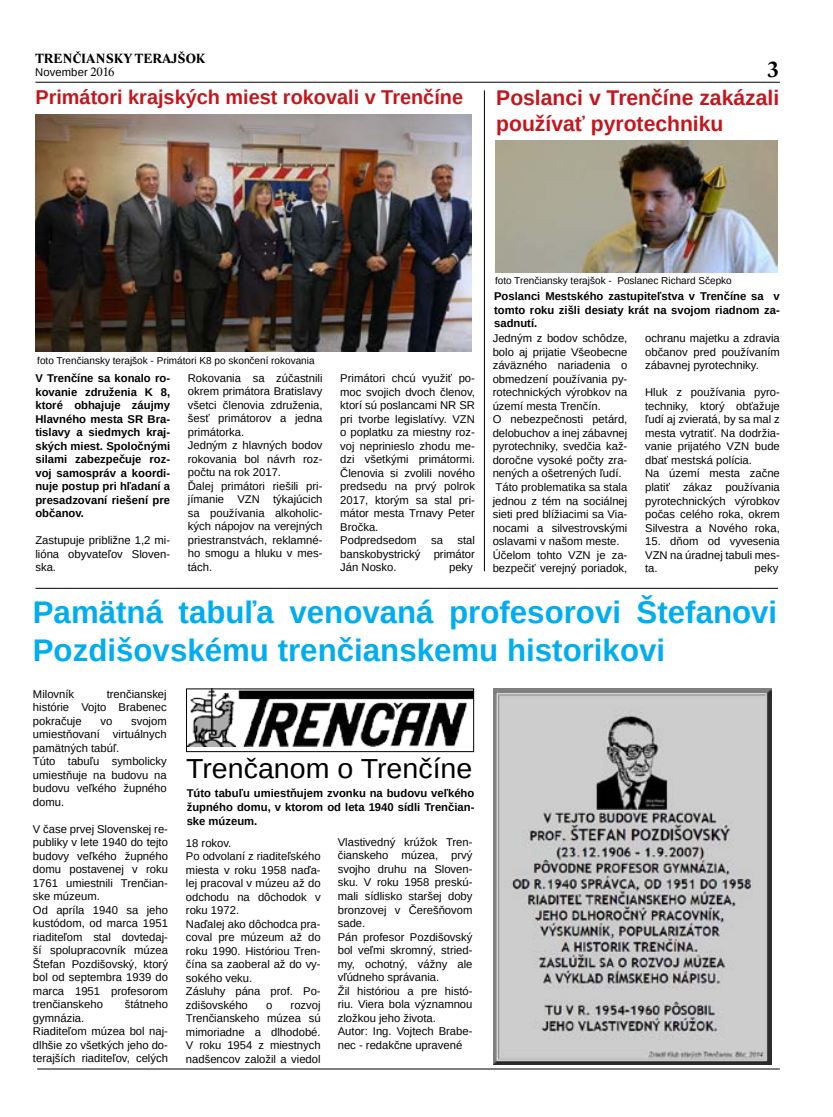
<style>
.page{position:relative;width:833px;height:1117px;background:#fff}
.page>*{position:absolute;margin:0;border:0;box-sizing:border-box;transform-origin:0 0}
.t1{font:700 31.25px/37.5px "Arimo";color:#00aeef}
.t2{font:27.5px "Arimo";color:#000;scale:1.04 1}
.t3{font:700 22.5px "Lido STF";color:#000}
.t4{font:700 21.25px/25.5px "Arimo";color:#c4161c}
.t5{font:700 20px "Arimo";color:#c4161c}
.t6{font:700 13.75px "Lido STF";color:#000}
.t7{font:11.25px/13.5px "Arimo";color:#000}
.t8{font:700 11.25px/13.5px "Arimo";color:#000;text-align:justify}
.t9{font:10px "Arimo";color:#000}
.s1{font-family:"Lido STF";font-size:12.5px}
</style>
<div class="page">
<hr style="left:35px;top:82px;width:745px;height:1px;background:#000">
<hr style="left:484px;top:90px;width:1px;height:481px;background:#000">
<hr style="left:37px;top:1068px;width:743px;height:1px;background:#000">
<hr style="left:35px;top:588px;width:743px;height:1px;background:#000">
<img style="left:188px;top:690px;width:284px;height:56px">
<div style="left:186px;top:688px;width:288px;height:64px;border:1px solid #000"></div>
<img style="left:493px;top:688px;width:279px;height:375px">
<img style="left:495px;top:140px;width:282px;height:133px">
<img style="left:35px;top:115px;width:436px;height:236px">
<p class="t6" style="left:35px;top:50px;width:172px">TRENČIANSKY TERAJŠOK</p>
<p class="t7" style="left:35px;top:65px;width:81px">November <span class="s1">2016</span></p>
<h3 class="t5" style="left:35px;top:83px;width:429px">Primátori krajských miest rokovali v Trenčíne</h3>
<h3 class="t3" style="left:767px;top:56px;width:13px">3</h3>
<h3 class="t4" style="left:496px;top:86px;width:284px">Poslanci v Trenčíne zakázali používať pyrotechniku</h3>
<p class="t9" style="left:495px;top:274px;width:238px">foto Trenčiansky terajšok - Poslanec Richard Sčepko</p>
<p class="t8" style="left:494px;top:289px;width:287px">Poslanci Mestského zastupiteľstva v Trenčíne sa v tomto roku zišli desiaty krát na svojom riadnom za&shy;sadnutí.</p>
<p class="t7" style="left:493px;top:332px;width:136px">Jedným z bodov schôdze, bolo aj prijatie Všeobecne záväzného nariadenia o obmedzení používania py&shy;rotechnických výrobkov na území mesta Trenčín.<br>O nebezpečnosti petárd, delobuchov a inej zábavnej pyrotechniky, svedčia kaž&shy;doročne vysoké počty zra&shy;nených a ošetrených ľudí.<br>Táto problematika sa stala jednou z tém na sociálnej sieti pred blížiacimi sa Via&shy;nocami a silvestrovskými oslavami v našom meste.<br>Účelom tohto VZN je za&shy;bezpečiť verejný poriadok,</p>
<p class="t7" style="left:645px;top:332px;width:136px;text-align:justify">ochranu majetku a zdravia občanov pred používaním zábavnej pyrotechniky.</p>
<p class="t9" style="left:37px;top:354px;width:279px">foto Trenčiansky terajšok - Primátori K8 po skončení rokovania</p>
<p class="t7" style="left:188px;top:371px;width:136px">Rokovania sa zúčastnili okrem primátora Bratislavy všetci členovia združenia, šesť primátorov a jedna primátorka.<br>Jedným z hlavných bodov rokovania bol návrh roz&shy;počtu na rok 2017.<br>Ďalej primátori riešili pri&shy;jímanie VZN týkajúcich sa používania alkoholic&shy;kých nápojov na verejných priestranstvách, reklamné&shy;ho smogu a hluku v mes&shy;tách.</p>
<p class="t7" style="left:340px;top:371px;width:136px">Primátori chcú využiť po&shy;moc svojich dvoch členov, ktorí sú poslancami NR SR pri tvorbe legislatívy. VZN o poplatku za miestny roz&shy;voj neprinieslo zhodu me&shy;dzi všetkými primátormi.<br>Členovia si zvolili nového predsedu na prvý polrok<br>2017, ktorým sa stal pri&shy;mátor mesta Trnavy Peter<br>Bročka.<br>Podpredsedom</p>
<p class="t8" style="left:35px;top:372px;width:136px">V Trenčíne sa konalo ro&shy;kovanie združenia K 8, ktoré obhajuje záujmy Hlavného mesta SR Bra&shy;tislavy a siedmych kraj&shy;ských miest. Spoločnými silami zabezpečuje roz&shy;voj samospráv a koordi&shy;nuje postup pri hľadaní a presadzovaní riešení pre občanov.</p>
<p class="t7" style="left:35px;top:533px;width:136px;text-align:justify">Zastupuje približne 1,2 mi&shy;lióna obyvateľov Sloven&shy;ska.</p>
<p class="t7" style="left:645px;top:386px;width:136px">Hluk z používania pyro&shy;techniky, ktorý obťažuje ľudí aj zvieratá, by sa mal z mesta vytratiť. Na dodržia&shy;vanie prijatého VZN bude dbať mestská polícia.<br>Na území mesta začne platiť zákaz používania pyrotechnických výrobkov počas celého roka, okrem<br>Silvestra a Nového roka,</p>
<p class="t7" style="left:645px;top:534px;width:136px;text-align:justify">15. dňom od vyvesenia VZN na úradnej tabuli mes&shy;ta.</p>
<p class="t7" style="left:340px;top:533px;width:136px;text-align:justify;text-indent:117px">stal banskobystrický primátor Ján Nosko.</p>
<p class="t7" style="left:431px;top:533px;width:13px">sa</p>
<p class="t7" style="left:449px;top:560px;width:25px">peky</p>
<h1 class="t1" style="left:33px;top:594px;width:746px">Pamätná tabuľa venovaná profesorovi Štefanovi<br>Pozdišovskému trenčianskemu historikovi</h1>
<p class="t7" style="left:754px;top:561px;width:25px">peky</p>
<p class="t7" style="left:33px;top:686px;width:43px">Milovník</p>
<p class="t7" style="left:33px;top:686px;width:135px;text-align:justify;text-indent:74px">trenčianskej histórie Vojto Brabenec pokračuje</p>
<p class="t7" style="left:33px;top:713px;width:135px;text-indent:98px">svojom umiestňovaní virtuálnych pamätných tabúľ.<br>Túto tabuľu symbolicky umiestňuje na budovu na budovu veľkého župného domu.</p>
<p class="t7" style="left:33px;top:821px;width:136px">V čase prvej Slovenskej re&shy;publiky v lete 1940 do tejto budovy veľkého župného domu postavenej v roku<br>1761 umiestnili Trenčian&shy;ske múzeum.<br>Od apríla 1940 sa jeho kustódom, od marca 1951 riaditeľom stal dovtedaj&shy;ší spolupracovník múzea<br>Štefan Pozdišovský, ktorý bol od septembra 1939 do marca 1951 profesorom trenčianskeho</p>
<p class="t7" style="left:100px;top:713px;width:13px">vo</p>
<p class="t7" style="left:125px;top:997px;width:45px">štátneho</p>
<p class="t7" style="left:33px;top:1010px;width:136px">gymnázia.<br>Riaditeľom múzea bol naj&shy;dlhšie zo všetkých jeho do&shy;terajších riaditeľov, celých</p>
<h2 class="t2" style="left:186px;top:750px;width:277px">Trenčanom o Trenčíne</h2>
<p class="t8" style="left:187px;top:786px;width:289px">Túto tabuľu umiestňujem zvonku na budovu veľkého župného domu, v ktorom od leta 1940 sídli Trenčian&shy;ske múzeum.</p>
<p class="t7" style="left:186px;top:836px;width:136px">18 rokov.<br>Po odvolaní z riaditeľského miesta v roku 1958 naďa&shy;lej pracoval v múzeu až do odchodu na dôchodok v roku 1972.<br>Naďalej ako dôchodca pra&shy;coval pre múzeum až do roku 1990. Históriou Tren&shy;čína sa zaoberal až do vy&shy;sokého veku.<br>Zásluhy pána prof. Po&shy;zdišovského</p>
<p class="t7" style="left:186px;top:998px;width:136px;text-align:justify;text-indent:105px">rozvoj Trenčianskeho múzea sú mimoriadne a dlhodobé.<br>V roku 1954 z miestnych nadšencov založil a viedol</p>
<p class="t7" style="left:266px;top:998px;width:8px">o</p>
<p class="t7" style="left:338px;top:835px;width:136px">Vlastivedný krúžok Tren&shy;čianskeho múzea, prvý svojho druhu na Sloven&shy;sku. V roku 1958 preskú&shy;mali sídlisko staršej doby bronzovej v Čerešňovom sade.<br>Pán profesor Pozdišovský bol veľmi skromný, stried&shy;my, ochotný, vážny ale vľúdneho správania.<br>Žil históriou a pre histó&shy;riu. Viera bola významnou zložkou jeho života.<br>Autor: Ing. Vojtech Brabe&shy;nec - redakčne upravené</p>
</div>
